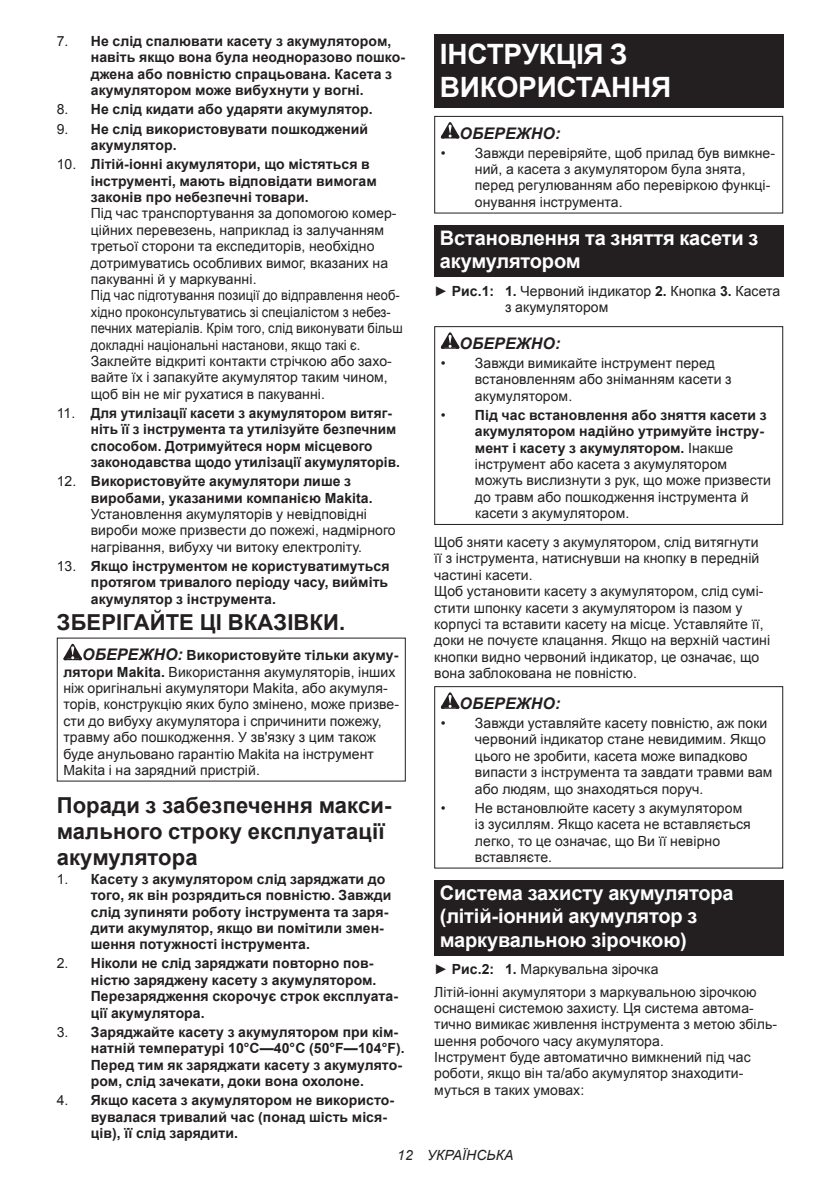
<style>
.page{position:relative;width:840px;height:1191px;background:#fff}
.page>*{position:absolute;margin:0;border:0;box-sizing:border-box;transform-origin:0 0}
.t1{font:700 28px/32.8px "Arial";letter-spacing:-.01em;color:#fff}
.t2{font:700 22px/25.8px "Arial";letter-spacing:.005em;color:#231f20}
.t3{font:700 20px/23.4px "Arial";letter-spacing:-.01em;color:#fff}
.t4{font:italic 700 16px "Arial";letter-spacing:.005em;color:#231f20}
.t5{font:14px/16.4px "Arial";letter-spacing:.005em;color:#231f20}
.t6{font:700 14px/16.4px "Arial";letter-spacing:.005em;color:#231f20}
.t7{font:italic 14px "Arial";letter-spacing:.005em;color:#231f20}
.s1{font-weight:400}
.s2{font-weight:700;font-style:italic;font-size:16px}
.s3{font-weight:700}
</style>
<div class="page">
<svg style="left:63px;top:644px;width:19px;height:16px"></svg>
<div style="left:434px;top:34px;width:348px;height:74px;background:#231f20"></div>
<svg style="left:440px;top:122px;width:19px;height:16px"></svg>
<div style="left:434px;top:116px;width:348px;height:97px;border:1px solid #231f20"></div>
<div style="left:434px;top:225px;width:348px;height:52px;background:#231f20"></div>
<svg style="left:440px;top:332px;width:19px;height:17px"></svg>
<div style="left:434px;top:326px;width:348px;height:199px;border:1px solid #231f20"></div>
<svg style="left:440px;top:692px;width:19px;height:16px"></svg>
<div style="left:434px;top:686px;width:348px;height:182px;border:1px solid #231f20"></div>
<div style="left:434px;top:880px;width:348px;height:75px;background:#231f20"></div>
<p class="t6" style="left:91px;top:33px;width:315px;text-indent:-34px"><span class="s1">7.</span> Не слід спалювати касету з акумулятором, навіть якщо вона була неодноразово пошко&shy;джена або повністю спрацьована. Касета з акумулятором може вибухнути у вогні.</p>
<p class="t6" style="left:57px;top:102px;width:317px"><span class="s1">8.</span> Не слід кидати або ударяти акумулятор.</p>
<p class="t6" style="left:91px;top:121px;width:278px;text-indent:-34px"><span class="s1">9.</span> Не слід використовувати пошкоджений акумулятор.</p>
<p class="t6" style="left:91px;top:156px;width:287px;text-indent:-34px"><span class="s1">10.</span> Літій-іонні акумулятори, що містяться в інструменті, мають відповідати вимогам законів про небезпечні товари.</p>
<p class="t5" style="left:91px;top:205px;width:313px">Під час транспортування за допомогою комер&shy;ційних перевезень, наприклад із залучанням третьої сторони та експедиторів, необхідно дотримуватись особливих вимог, вказаних на пакуванні й у маркуванні.<br>Під час підготування позиції до відправлення необ&shy;хідно проконсультуватись зі спеціалістом з небез&shy;печних матеріалів. Крім того, слід виконувати більш докладні національні настанови, якщо такі є.<br>Заклейте відкриті контакти стрічкою або захо&shy;вайте їх і запакуйте акумулятор таким чином, щоб він не міг рухатися в пакуванні.</p>
<p class="t6" style="left:91px;top:405px;width:310px;text-indent:-34px"><span class="s1">11.</span> Для утилізації касети з акумулятором витяг&shy;ніть її з інструмента та утилізуйте безпечним способом. Дотримуйтеся норм місцевого законодавства щодо утилізації акумуляторів.</p>
<p class="t6" style="left:91px;top:473px;width:283px;text-indent:-34px"><span class="s1">12.</span> Використовуйте акумулятори лише з виробами, указаними компанією Makita.</p>
<p class="t5" style="left:91px;top:506px;width:306px">Установлення акумуляторів у невідповідні вироби може призвести до пожежі, надмірного нагрівання, вибуху чи витоку електроліту.</p>
<p class="t6" style="left:91px;top:558px;width:300px;text-align:justify;text-indent:-34px"><span class="s1">13.</span> Якщо інструментом не користуватимуться протягом тривалого періоду часу, вийміть акумулятор з інструмента.</p>
<h2 class="t2" style="left:57px;top:609px;width:290px">ЗБЕРІГАЙТЕ ЦІ ВКАЗІВКИ.</h2>
<p class="t5" style="left:63px;top:647px;width:337px;text-indent:19px"><span class="s2">ОБЕРЕЖНО:</span> <span class="s3">Використовуйте тільки акуму&shy;лятори Makita.</span> Використання акумуляторів, інших ніж оригінальні акумулятори Makita, або акумуля&shy;торів, конструкцію яких було змінено, може призве&shy;сти до вибуху акумулятора і спричинити пожежу, травму або пошкодження. У зв'язку з цим також буде анульовано гарантію Makita на інструмент Makita і на зарядний пристрій.</p>
<h2 class="t2" style="left:57px;top:793px;width:336px">Поради з забезпечення макси&shy;мального строку експлуатації акумулятора</h2>
<p class="t6" style="left:91px;top:871px;width:302px;text-indent:-34px"><span class="s1">1.</span> Касету з акумулятором слід заряджати до того, як він розрядиться повністю. Завжди слід зупиняти роботу інструмента та заря&shy;дити акумулятор, якщо ви помітили змен&shy;шення потужності інструмента.</p>
<p class="t6" style="left:91px;top:955px;width:308px;text-indent:-34px"><span class="s1">2.</span> Ніколи не слід заряджати повторно пов&shy;ністю заряджену касету з акумулятором.<br>Перезарядження скорочує строк експлуата&shy;ції акумулятора.</p>
<p class="t6" style="left:91px;top:1024px;width:315px;text-indent:-34px"><span class="s1">3.</span> Заряджайте касету з акумулятором при кім&shy;натній температурі 10°C—40°C (50°F—104°F).<br>Перед тим як заряджати касету з акумулято&shy;ром, слід зачекати, доки вона охолоне.</p>
<p class="t6" style="left:91px;top:1092px;width:304px;text-indent:-34px"><span class="s1">4.</span> Якщо касета з акумулятором не використо&shy;вувалася тривалий час (понад шість міся&shy;ців), її слід зарядити.</p>
<h1 class="t1" style="left:439px;top:38px;width:233px">ІНСТРУКЦІЯ З<br>ВИКОРИСТАННЯ</h1>
<p class="t4" style="left:459px;top:122px;width:102px">ОБЕРЕЖНО:</p>
<p class="t5" style="left:474px;top:145px;width:301px;text-indent:-34px">• Завжди перевіряйте, щоб прилад був вимкне&shy;ний, а касета з акумулятором була знята, перед регулюванням або перевіркою функці&shy;онування інструмента.</p>
<h3 class="t3" style="left:439px;top:227px;width:320px">Встановлення та зняття касети з акумулятором</h3>
<p class="t5" style="left:504px;top:283px;width:276px;text-indent:-71px">► <span class="s3">Рис.1: 1.</span> Червоний індикатор <span class="s3">2.</span> Кнопка <span class="s3">3.</span> Касета з акумулятором</p>
<p class="t4" style="left:459px;top:332px;width:102px">ОБЕРЕЖНО:</p>
<p class="t5" style="left:474px;top:355px;width:258px;text-indent:-34px">• Завжди вимикайте інструмент перед встановленням або зніманням касети з акумулятором.</p>
<p class="t5" style="left:474px;top:407px;width:297px;text-indent:-34px">• <span class="s3">Під час встановлення або зняття касети з акумулятором надійно утримуйте інстру&shy;мент і касету з акумулятором.</span> Інакше інструмент або касета з акумулятором можуть вислизнути з рук, що може призвести до травм або пошкодження інструмента й касети з акумулятором.</p>
<p class="t5" style="left:434px;top:534px;width:337px">Щоб зняти касету з акумулятором, слід витягнути<br>її з інструмента, натиснувши на кнопку в передній частині касети.<br>Щоб установити касету з акумулятором, слід сумі&shy;стити шпонку касети з акумулятором із пазом у корпусі та вставити касету на місце. Уставляйте її, доки не почуєте клацання. Якщо на верхній частині кнопки видно червоний індикатор, це означає, що вона заблокована не повністю.</p>
<p class="t4" style="left:459px;top:692px;width:102px">ОБЕРЕЖНО:</p>
<p class="t5" style="left:474px;top:715px;width:299px;text-indent:-34px">• Завжди уставляйте касету повністю, аж поки червоний індикатор стане невидимим. Якщо цього не зробити, касета може випадково випасти з інструмента та завдати травми вам або людям, що знаходяться поруч.</p>
<p class="t5" style="left:474px;top:799px;width:277px;text-indent:-34px">• Не встановлюйте касету з акумулятором із зусиллям. Якщо касета не вставляється легко, то це означає, що Ви її невірно вставляєте.</p>
<h3 class="t3" style="left:439px;top:881px;width:295px">Система захисту акумулятора (літій-іонний акумулятор з маркувальною зірочкою)</h3>
<p class="t5" style="left:434px;top:958px;width:324px;line-height:22px">► <span class="s3">Рис.2: 1.</span> Маркувальна зірочка<br>Літій-іонні акумулятори з маркувальною зірочкою</p>
<p class="t5" style="left:434px;top:1000px;width:344px">оснащені системою захисту. Ця система автома&shy;тично вимикає живлення інструмента з метою збіль&shy;шення робочого часу акумулятора.<br>Інструмент буде автоматично вимкнений під час роботи, якщо він та/або акумулятор знаходити&shy;муться в таких умовах:</p>
<p class="t7" style="left:397px;top:1146px;width:118px">12 УКРАЇНСЬКА</p>
</div>
